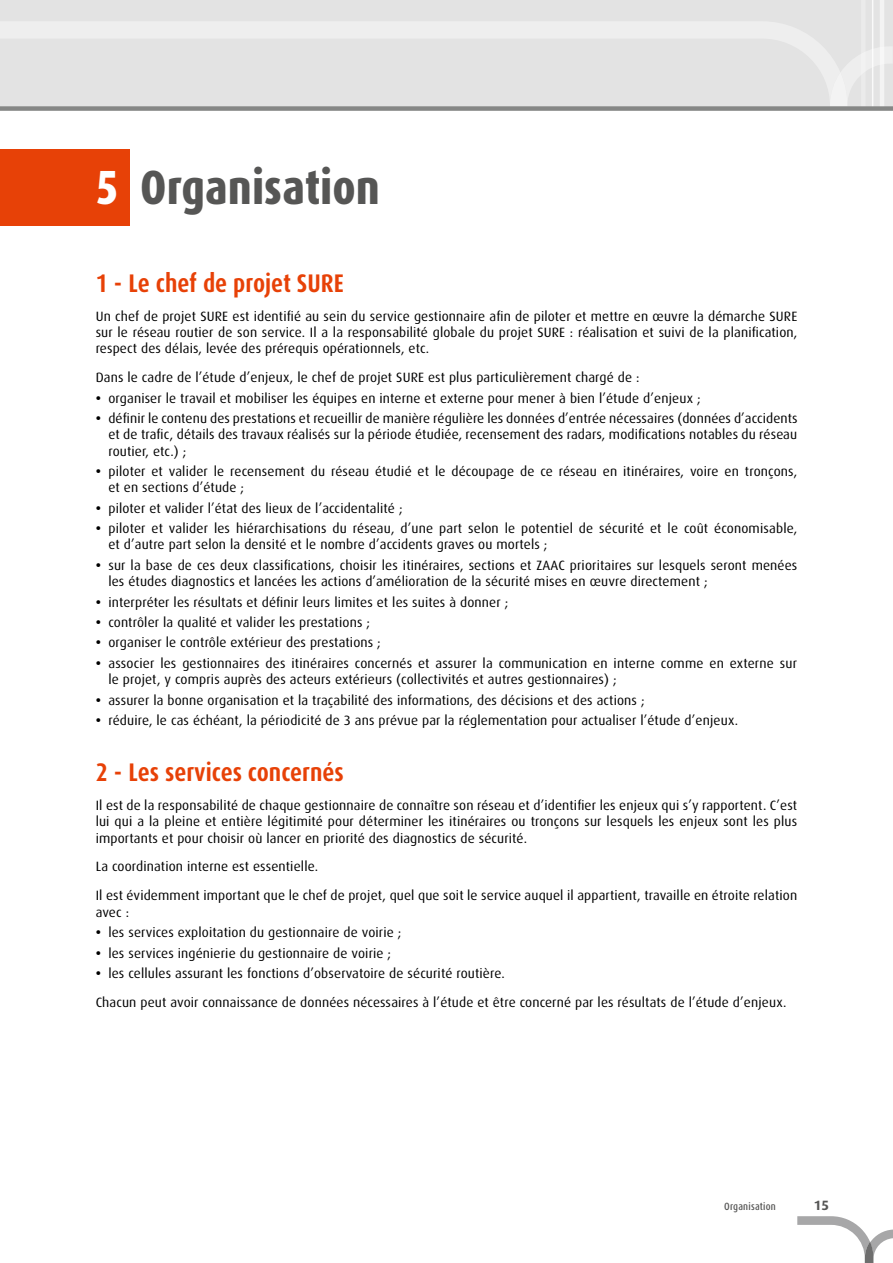
<style>
.page{position:relative;width:893px;height:1263px;background:#fff}
.page>*{position:absolute;margin:0;border:0;box-sizing:border-box;transform-origin:0 0}
.t1{font:800 condensed 48px "Dax OT";color:#565655}
.t2{font:700 condensed 25.5px "Dax OT";color:#e74107}
.t3{font:13.5px/16.2px "Dax OT";letter-spacing:.01em;color:#000}
.t4{font:700 13.5px "Dax OT";color:#565655}
.t5{font:500 condensed 10.5px "Dax OT";letter-spacing:.02em;color:#565655}
.s1{color:#fff}
.s2{font-weight:700}
</style>
<div class="page">
<div style="left:0;top:0;width:893px;height:106px;background:#e3e3e3"></div>
<hr style="left:880px;top:0;width:4px;height:108px;background:#f3f3f3">
<hr style="left:872px;top:0;width:1px;height:108px;background:#fff">
<hr style="left:861px;top:0;width:4px;height:108px;background:#ebebeb">
<svg style="left:1px;top:22px;width:829px;height:72px"></svg>
<svg style="left:830px;top:47px;width:62px;height:59px"></svg>
<svg style="left:797px;top:1216px;width:96px;height:47px"></svg>
<div style="left:0;top:106px;width:893px;height:5px;background:#868786"></div>
<div style="left:0;top:149px;width:130px;height:76px;background:#e74107"></div>
<h1 class="t1" style="left:96px;top:156px;width:286px"><span class="s1">5</span> Organisation</h1>
<h2 class="t2" style="left:96px;top:267px;width:250px">1 - Le chef de projet SURE</h2>
<p class="t3" style="left:96px;top:308px;width:703px;text-align:justify">Un chef de projet SURE est identifié au sein du service gestionnaire afin de piloter et mettre en œuvre la démarche SURE sur le réseau routier de son service. Il a la responsabilité globale du projet SURE : réalisation et suivi de la planification, respect des délais, levée des prérequis opérationnels, etc.</p>
<p class="t3" style="left:96px;top:370px;width:545px">Dans le cadre de l’étude d’enjeux, le chef de projet SURE est plus particulièrement chargé de :</p>
<p class="t3" style="left:96px;top:390px;width:606px"><span class="s2">•</span> organiser le travail et mobiliser les équipes en interne et externe pour mener à bien l’étude d’enjeux ;</p>
<p class="t3" style="left:108px;top:411px;width:691px;text-align:justify;text-indent:-13px"><span class="s2">•</span> définir le contenu des prestations et recueillir de manière régulière les données d’entrée nécessaires (données d’accidents et de trafic, détails des travaux réalisés sur la période étudiée, recensement des radars, modifications notables du réseau routier, etc.) ;</p>
<p class="t3" style="left:108px;top:463px;width:690px;text-indent:-13px"><span class="s2">•</span> piloter et valider le recensement du réseau étudié et le découpage de ce réseau en itinéraires, voire en tronçons, et en sections d’étude ;</p>
<p class="t3" style="left:96px;top:500px;width:308px"><span class="s2">•</span> piloter et valider l’état des lieux de l’accidentalité ;</p>
<p class="t3" style="left:108px;top:521px;width:690px;text-indent:-13px"><span class="s2">•</span> piloter et valider les hiérarchisations du réseau, d’une part selon le potentiel de sécurité et le coût économisable, et d’autre part selon la densité et le nombre d’accidents graves ou mortels ;</p>
<p class="t3" style="left:108px;top:557px;width:690px;text-indent:-13px"><span class="s2">•</span> sur la base de ces deux classifications, choisir les itinéraires, sections et ZAAC prioritaires sur lesquels seront menées les études diagnostics et lancées les actions d’amélioration de la sécurité mises en œuvre directement ;</p>
<p class="t3" style="left:96px;top:594px;width:414px"><span class="s2">•</span> interpréter les résultats et définir leurs limites et les suites à donner ;</p>
<p class="t3" style="left:96px;top:614px;width:276px"><span class="s2">•</span> contrôler la qualité et valider les prestations ;</p>
<p class="t3" style="left:96px;top:635px;width:287px"><span class="s2">•</span> organiser le contrôle extérieur des prestations ;</p>
<p class="t3" style="left:108px;top:655px;width:690px;text-indent:-13px"><span class="s2">•</span> associer les gestionnaires des itinéraires concernés et assurer la communication en interne comme en externe sur le projet, y compris auprès des acteurs extérieurs (collectivités et autres gestionnaires) ;</p>
<p class="t3" style="left:96px;top:692px;width:550px"><span class="s2">•</span> assurer la bonne organisation et la traçabilité des informations, des décisions et des actions ;</p>
<p class="t3" style="left:96px;top:712px;width:644px"><span class="s2">•</span> réduire, le cas échéant, la périodicité de 3 ans prévue par la réglementation pour actualiser l’étude d’enjeux.</p>
<h2 class="t2" style="left:96px;top:756px;width:250px">2 - Les services concernés</h2>
<p class="t3" style="left:96px;top:797px;width:703px;text-align:justify">Il est de la responsabilité de chaque gestionnaire de connaître son réseau et d’identifier les enjeux qui s’y rapportent. C’est lui qui a la pleine et entière légitimité pour déterminer les itinéraires ou tronçons sur lesquels les enjeux sont les plus importants et pour choisir où lancer en priorité des diagnostics de sécurité.</p>
<p class="t3" style="left:96px;top:852px;width:703px;line-height:29px">La coordination interne est essentielle.<br>Il est évidemment important que le chef de projet, quel que soit le service auquel il appartient, travaille en étroite relation</p>
<p class="t3" style="left:96px;top:904px;width:35px">avec :</p>
<p class="t3" style="left:96px;top:924px;width:307px"><span class="s2">•</span> les services exploitation du gestionnaire de voirie ;</p>
<p class="t3" style="left:96px;top:945px;width:297px"><span class="s2">•</span> les services ingénierie du gestionnaire de voirie ;</p>
<p class="t3" style="left:96px;top:959px;width:692px;line-height:29px"><span class="s2">•</span> les cellules assurant les fonctions d’observatoire de sécurité routière.<br>Chacun peut avoir connaissance de données nécessaires à l’étude et être concerné par les résultats de l’étude d’enjeux.</p>
<p class="t5" style="left:724px;top:1199px;width:53px">Organisation</p>
<p class="t4" style="left:814px;top:1197px;width:17px">15</p>
</div>
